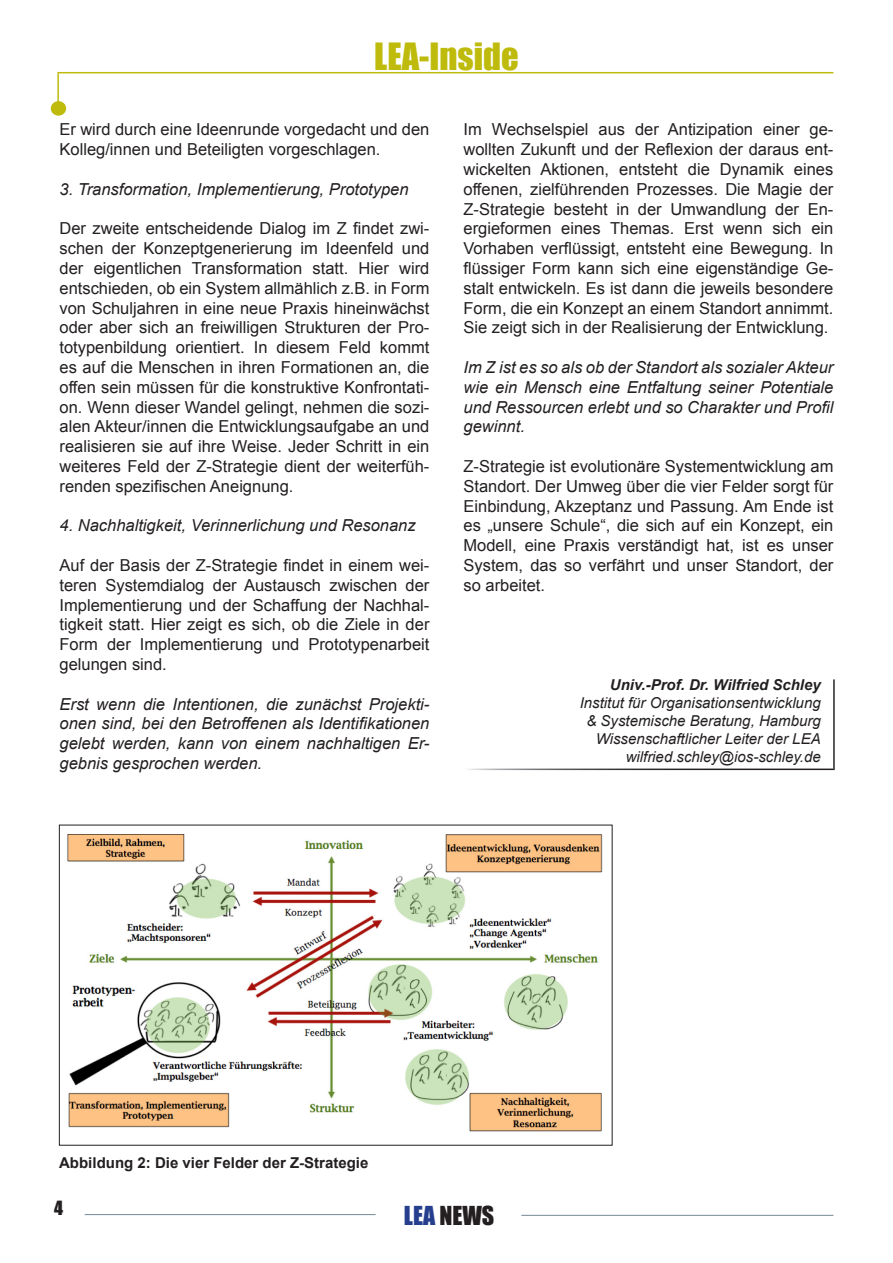
<style>
.page{position:relative;width:893px;height:1263px;background:#fff}
.page>*{position:absolute;margin:0;border:0;box-sizing:border-box;transform-origin:0 0}
.Überschrift_1{font:34.5px "Impact";color:#bebb0d}
.t1{font:24px "Impact";color:#231f20}
.t2{font:18px "Impact";color:#231f20}
.Interviewfrage{font:16.5px/19.8px "Arial";color:#231f20;text-align:justify}
.Interviewfrage-2{font:italic 16.5px/19.8px "Arial";color:#231f20;text-align:justify}
.Biografie{font:italic 15px/18px "Arial";color:#231f20;text-align:right}
.Interviewfrage-3{font:700 15px "Arial";color:#231f20}
.Biografie-2{font:italic 700 15px "Arial";color:#231f20}
.s1{color:#253f8e}
</style>
<div class="page">
<hr style="left:85px;top:1214px;width:291px;height:1px;background:#748994">
<hr style="left:521px;top:1215px;width:312px;height:1px;background:#748994">
<img style="left:67px;top:834px;width:535px;height:298px">
<hr style="left:57px;top:72px;width:776px;height:1px;background:#bebb0d">
<hr style="left:57px;top:73px;width:2px;height:35px;background:#bebb0d">
<div style="left:51px;top:101px;width:15px;height:15px;background:#bebb0d;border-radius:50%"></div>
<p class="Überschrift_1" style="left:374px;top:29px;width:146px">LEA-Inside</p>
<p class="Interviewfrage" style="left:60px;top:120px;width:371px">Er wird durch eine Ideenrunde vorgedacht und den<br>Kolleg/innen und Beteiligten vorgeschlagen.</p>
<p class="Interviewfrage-2" style="left:60px;top:179px;width:351px">3. Transformation, Implementierung, Prototypen</p>
<p class="Interviewfrage" style="left:60px;top:219px;width:371px">Der zweite entscheidende Dialog im Z findet zwi&shy;schen der Konzeptgenerierung im Ideenfeld und der eigentlichen Transformation statt. Hier wird entschieden, ob ein System allmählich z.B. in Form von Schuljahren in eine neue Praxis hineinwächst oder aber sich an freiwilligen Strukturen der Pro&shy;totypenbildung orientiert. In diesem Feld kommt es auf die Menschen in ihren Formationen an, die offen sein müssen für die konstruktive Konfrontati&shy;on. Wenn dieser Wandel gelingt, nehmen die sozi&shy;alen Akteur/innen die Entwicklungsaufgabe an und realisieren sie auf ihre Weise. Jeder Schritt in ein weiteres Feld der Z-Strategie dient der weiterfüh&shy;renden spezifischen Aneignung.</p>
<p class="Interviewfrage-2" style="left:60px;top:516px;width:358px">4. Nachhaltigkeit, Verinnerlichung und Resonanz</p>
<p class="Interviewfrage" style="left:60px;top:555px;width:371px">Auf der Basis der Z-Strategie findet in einem wei&shy;teren Systemdialog der Austausch zwischen der Implementierung und der Schaffung der Nachhal&shy;tigkeit statt. Hier zeigt es sich, ob die Ziele in der Form der Implementierung und Prototypenarbeit gelungen sind.</p>
<p class="Interviewfrage-2" style="left:60px;top:694px;width:371px">Erst wenn die Intentionen, die zunächst Projekti&shy;onen sind, bei den Betroffenen als Identifikationen gelebt werden, kann von einem nachhaltigen Er&shy;gebnis gesprochen werden.</p>
<p class="Interviewfrage" style="left:463px;top:120px;width:371px">Im Wechselspiel aus der Antizipation einer ge&shy;wollten Zukunft und der Reflexion der daraus ent&shy;wickelten Aktionen, entsteht die Dynamik eines offenen, zielführenden Prozesses. Die Magie der Z-Strategie besteht in der Umwandlung der En&shy;ergieformen eines Themas. Erst wenn sich ein Vorhaben verflüssigt, entsteht eine Bewegung. In flüssiger Form kann sich eine eigenständige Ge&shy;stalt entwickeln. Es ist dann die jeweils besondere Form, die ein Konzept an einem Standort annimmt.<br>Sie zeigt sich in der Realisierung der Entwicklung.</p>
<p class="Interviewfrage-2" style="left:463px;top:357px;width:371px">Im Z ist es so als ob der Standort als sozialer Akteur wie ein Mensch eine Entfaltung seiner Potentiale und Ressourcen erlebt und so Charakter und Profil gewinnt.</p>
<p class="Interviewfrage" style="left:463px;top:456px;width:371px">Z-Strategie ist evolutionäre Systementwicklung am Standort. Der Umweg über die vier Felder sorgt für Einbindung, Akzeptanz und Passung. Am Ende ist es „unsere Schule“, die sich auf ein Konzept, ein Modell, eine Praxis verständigt hat, ist es unser System, das so verfährt und unser Standort, der so arbeitet.</p>
<p class="Biografie-2" style="left:610px;top:675px;width:212px">Univ.-Prof. Dr. Wilfried Schley</p>
<p class="Biografie" style="left:580px;top:694px;width:242px">Institut für Organisationsentwicklung</p>
<p class="Biografie" style="left:586px;top:712px;width:236px">&amp; Systemische Beratung, Hamburg<br>Wissenschaftlicher Leiter der LEA</p>
<p class="Biografie" style="left:626px;top:748px;width:197px">wilfried.schley@ios-schley.de</p>
<p class="Interviewfrage-3" style="left:59px;top:1153px;width:311px">Abbildung 2: Die vier Felder der Z-Strategie</p>
<p class="t2" style="left:54px;top:1194px;width:10px">4</p>
<h2 class="t1" style="left:404px;top:1197px;width:92px"><span class="s1">LEA</span> NEWS</h2>
</div>
